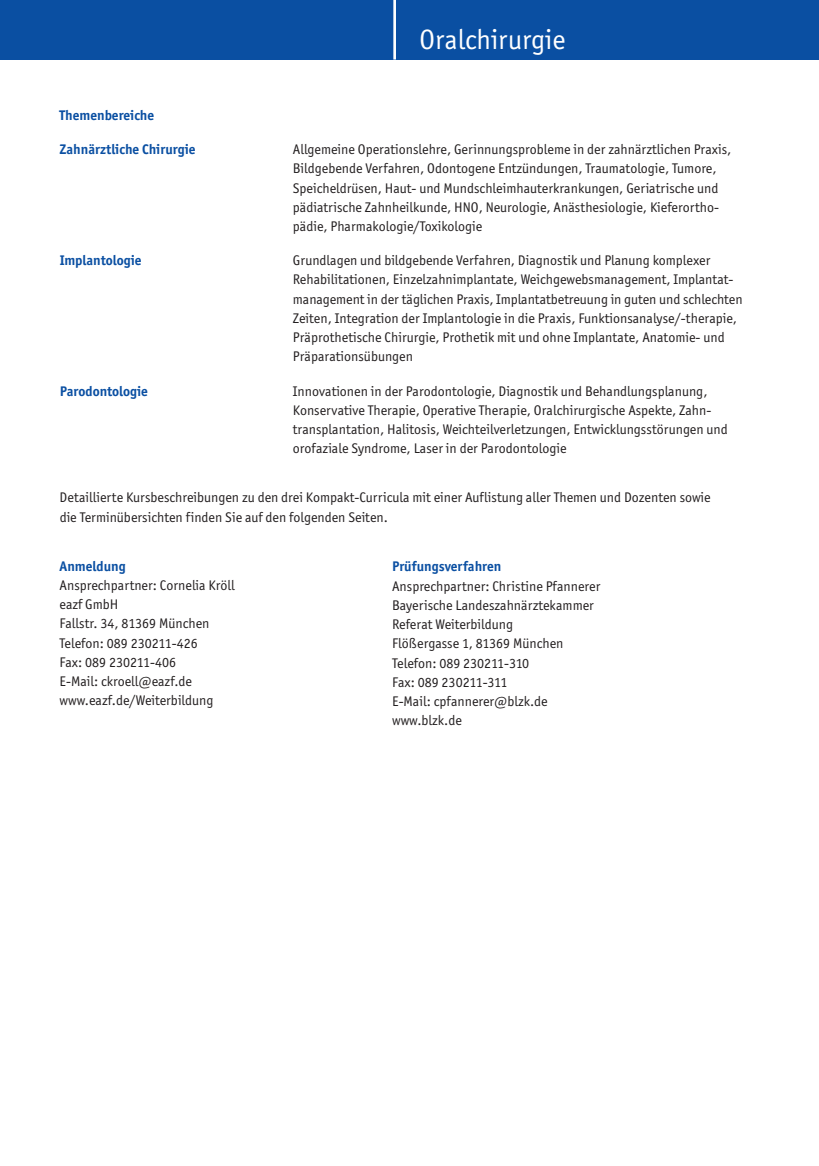
<style>
.page{position:relative;width:819px;height:1166px;background:#fff}
.page>*{position:absolute;margin:0;border:0;box-sizing:border-box;transform-origin:0 0}
.t1{font:28px "Officina San ITC";color:#fff}
.t2{font:14px/19.2px "Officina San ITC";color:#231f20}
.t3{font:700 14px "Officina San ITC";color:#0a4fa2}
</style>
<div class="page">
<div style="left:0;top:0;width:819px;height:60px;background:#0a4fa2"></div>
<hr style="left:393px;top:0;width:3px;height:60px;background:#fff">
<h1 class="t1" style="left:419px;top:23px;width:148px">Oralchirurgie</h1>
<p class="t3" style="left:60px;top:106px;width:96px">Themenbereiche</p>
<p class="t3" style="left:60px;top:141px;width:138px">Zahnärztliche Chirurgie</p>
<p class="t2" style="left:293px;top:140px;width:440px">Allgemeine Operationslehre, Gerinnungsprobleme in der zahnärztlichen Praxis, Bildgebende Verfahren, Odontogene Entzündungen, Traumatologie, Tumore, Speicheldrüsen, Haut- und Mundschleimhauterkrankungen, Geriatrische und pädiatrische Zahnheilkunde, HNO, Neurologie, Anästhesiologie, Kieferortho&shy;pädie, Pharmakologie/Toxikologie</p>
<p class="t3" style="left:60px;top:252px;width:83px">Implantologie</p>
<p class="t2" style="left:293px;top:251px;width:451px">Grundlagen und bildgebende Verfahren, Diagnostik und Planung komplexer Rehabilitationen, Einzelzahnimplantate, Weichgewebsmanagement, Implantat&shy;management in der täglichen Praxis, Implantatbetreuung in guten und schlechten Zeiten, Integration der Implantologie in die Praxis, Funktionsanalyse/-therapie, Präprothetische Chirurgie, Prothetik mit und ohne Implantate, Anatomie- und Präparationsübungen</p>
<p class="t3" style="left:60px;top:382px;width:90px">Parodontologie</p>
<p class="t2" style="left:293px;top:381px;width:436px">Innovationen in der Parodontologie, Diagnostik und Behandlungsplanung, Konservative Therapie, Operative Therapie, Oralchirurgische Aspekte, Zahn&shy;transplantation, Halitosis, Weichteilverletzungen, Entwicklungsstörungen und orofaziale Syndrome, Laser in der Parodontologie</p>
<p class="t2" style="left:60px;top:488px;width:652px">Detaillierte Kursbeschreibungen zu den drei Kompakt-Curricula mit einer Auflistung aller Themen und Dozenten sowie die Terminübersichten finden Sie auf den folgenden Seiten.</p>
<p class="t3" style="left:60px;top:557px;width:68px">Anmeldung</p>
<p class="t2" style="left:60px;top:575px;width:177px">Ansprechpartner: Cornelia Kröll eazf GmbH<br>Fallstr. 34, 81369 München<br>Telefon: 089 230211-426<br>Fax: 089 230211-406<br>E-Mail: ckroell@eazf.de www.eazf.de/Weiterbildung</p>
<p class="t3" style="left:392px;top:558px;width:111px">Prüfungsverfahren</p>
<p class="t2" style="left:392px;top:576px;width:210px">Ansprechpartner: Christine Pfannerer<br>Bayerische Landeszahnärztekammer<br>Referat Weiterbildung<br>Flößergasse 1, 81369 München<br>Telefon: 089 230211-310<br>Fax: 089 230211-311<br>E-Mail: cpfannerer@blzk.de www.blzk.de</p>
</div>
